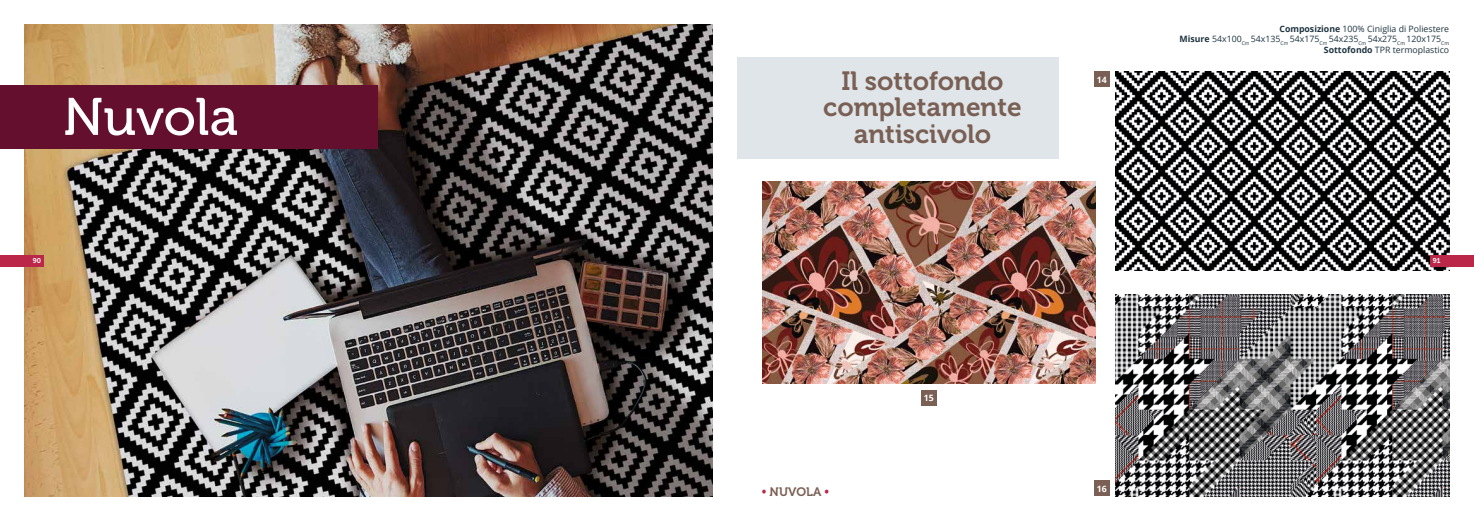
<style>
.page{position:relative;width:1474px;height:521px;background:#fff}
.page>*{position:absolute;margin:0;border:0;box-sizing:border-box;transform-origin:0 0}
.t1{font:52.5px "Museo 500";color:#fff}
.t2{font:26.25px/26.2px "Museo 700";color:#795f54;text-align:center}
.t3{font:12.25px "Museo 700";color:#795f54}
.t4{font:8.75px/10.5px "Open Sans";color:#1f3440;text-align:right}
.t5{font:700 8.75px "Open Sans";color:#fff}
.t6{font:7px "Museo 700";color:#fff}
.s1{font-family:"Open Sans";font-weight:700;color:#ba2749}
.s2{font-weight:700}
</style>
<div class="page">
<img style="left:25px;top:25px;width:687px;height:471px">
<div style="left:0;top:85px;width:377px;height:63px;background:#640f2d"></div>
<div style="left:0;top:255px;width:44px;height:11px;background:#ba2749"></div>
<div style="left:737px;top:57px;width:321px;height:102px;background:#dfe5e8"></div>
<img style="left:1115px;top:71px;width:334px;height:200px">
<img style="left:1115px;top:294px;width:334px;height:202px">
<img style="left:762px;top:182px;width:333px;height:202px">
<div style="left:1093px;top:71px;width:16px;height:16px;background:#795f54"></div>
<div style="left:920px;top:390px;width:16px;height:16px;background:#795f54"></div>
<div style="left:1093px;top:480px;width:16px;height:16px;background:#795f54"></div>
<div style="left:1429px;top:255px;width:44px;height:11px;background:#ba2749"></div>
<h1 class="t1" style="left:63px;top:88px;width:176px">Nuvola</h1>
<p class="t6" style="left:33px;top:257px;width:10px">90</p>
<h2 class="t2" style="left:823px;top:68px;width:200px">Il sottofondo completamente antiscivolo</h2>
<h3 class="t3" style="left:761px;top:485px;width:69px"><span class="s1">•</span> NUVOLA <span class="s1">•</span></h3>
<p class="t5" style="left:923px;top:392px;width:11px">15</p>
<p class="t5" style="left:1096px;top:73px;width:11px">14</p>
<p class="t4" style="left:1179px;top:23px;width:271px"><span class="s2">Composizione</span> 100% Ciniglia di Poliestere<br><span class="s2">Misure</span> 54x100<sub>Cm</sub> 54x135<sub>Cm</sub> 54x175<sub>Cm</sub> 54x235<sub>Cm</sub> 54x275<sub>Cm</sub> 120x175<sub>Cm<br></sub><span class="s2">Sottofondo</span> TPR termoplastico</p>
<p class="t6" style="left:1432px;top:257px;width:9px">91</p>
<p class="t5" style="left:1096px;top:482px;width:11px">16</p>
</div>
